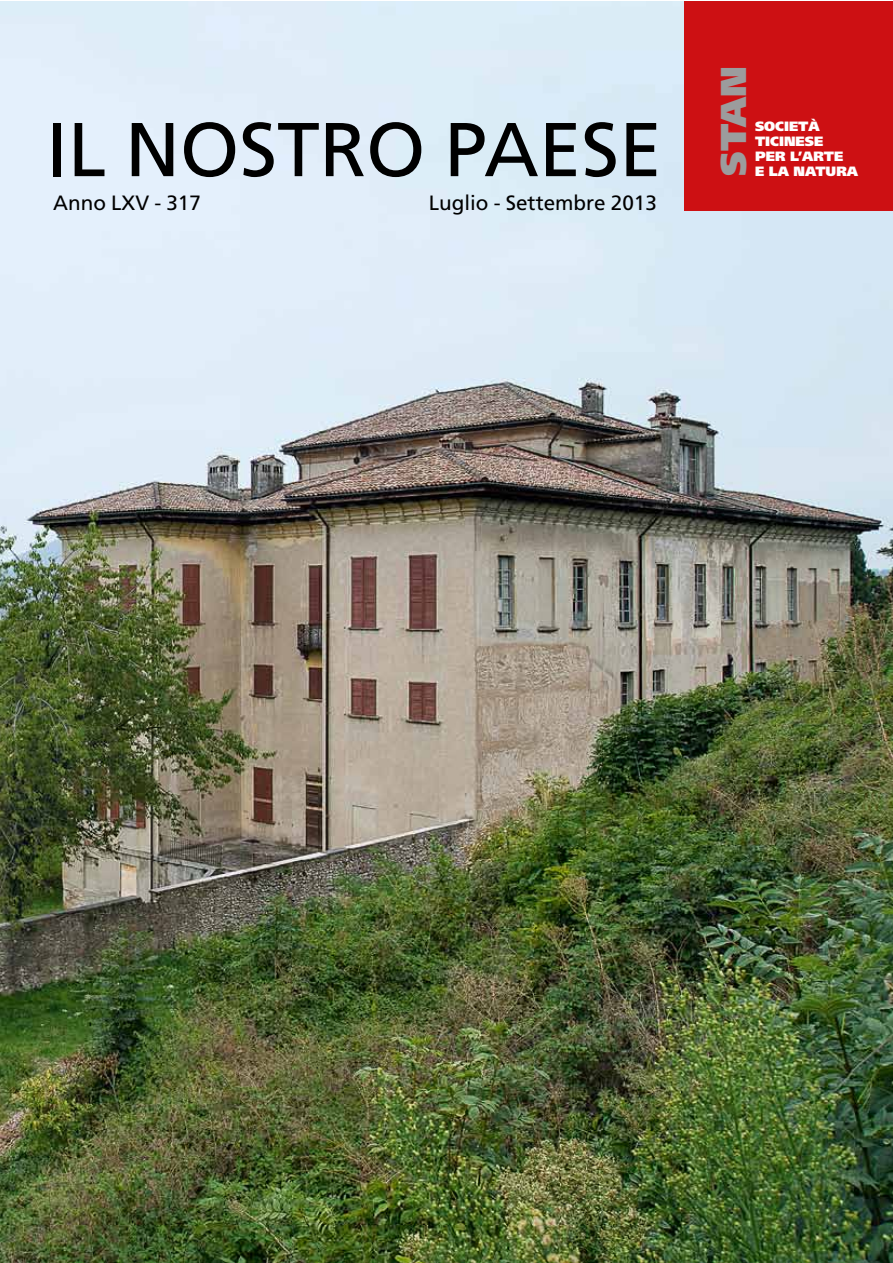
<style>
.page{position:relative;width:893px;height:1263px;background:#fff}
.page>*{position:absolute;margin:0;border:0;box-sizing:border-box;transform-origin:0 0}
.t1{font:76.05px "Frutiger";color:#000}
.t2{font:900 36px "Frutiger";color:#9c9c9d}
.t3{font:20.7px "Frutiger";color:#000}
.t4{font:900 13.5px/15px "Frutiger";color:#fff}
</style>
<div class="page">
<img style="left:0;top:1px;width:892px;height:1262px">
<div style="left:685px;top:1px;width:207px;height:209px;background:#cd1013"></div>
<h1 class="t1" style="left:47px;top:105px;width:616px">IL NOSTRO PAESE</h1>
<h3 class="t3" style="left:53px;top:191px;width:149px">Anno LXV - 317</h3>
<h3 class="t3" style="left:429px;top:191px;width:230px">Luglio - Settembre 2013</h3>
<h2 class="t2" style="left:712px;top:176px;width:112px;rotate:-90deg">STAN</h2>
<p class="t4" style="left:755px;top:118px;width:105px">SOCIETÀ<br>TICINESE<br>PER L’ARTE<br>E LA NATURA</p>
</div>
